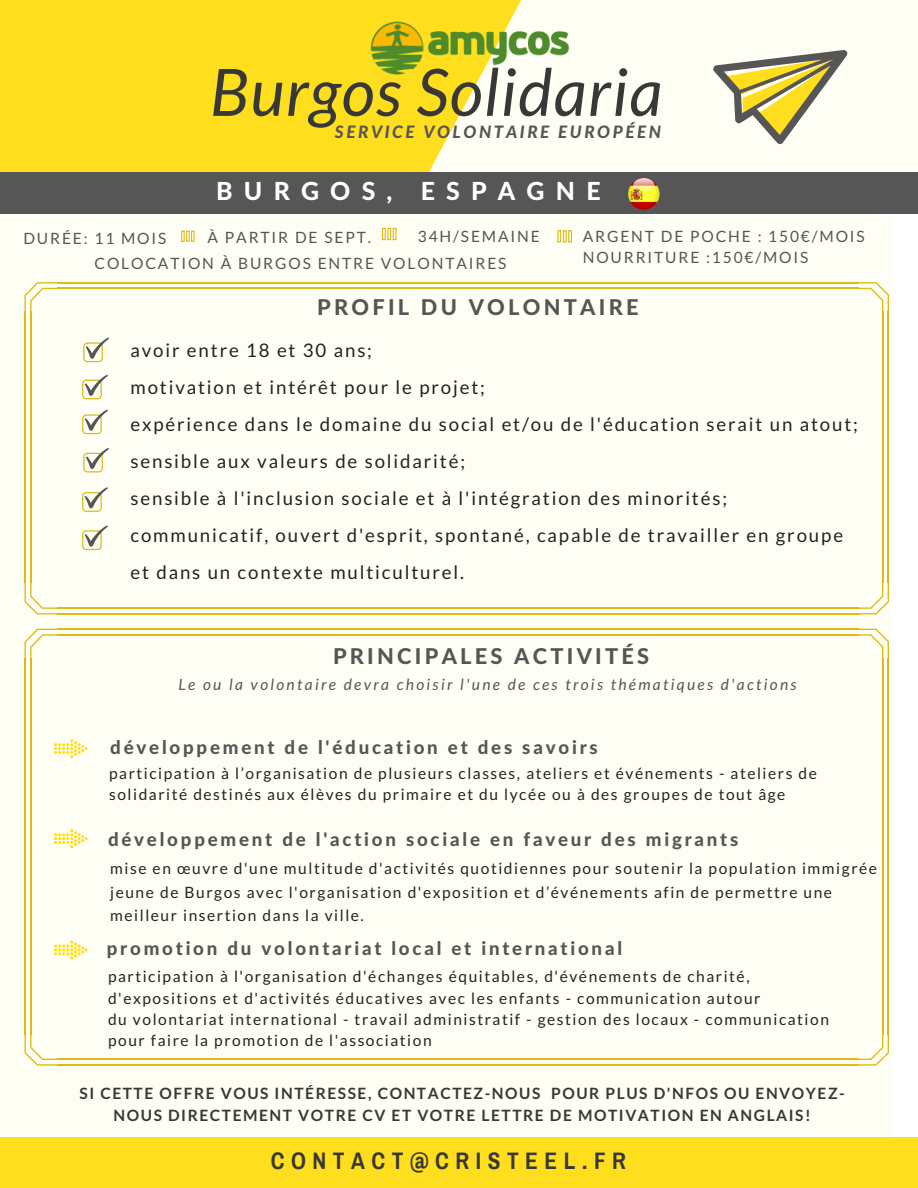
<style>
.page{position:relative;width:918px;height:1188px;background:#fff}
.page>*{position:absolute;margin:0;border:0;box-sizing:border-box;transform-origin:0 0}
.t1{font:italic 65.4px "Lato";letter-spacing:.02em;color:#383838}
.t2{font:800 24.9px "Lato Latin";letter-spacing:.45em;color:#fff}
.t3{font:700 23.4px "Archivo Narrow";letter-spacing:.28em;color:#383838}
.t4{font:800 21.75px "Lato Latin";letter-spacing:.15em;color:#565656}
.t5{font:18.75px/37.2px "Lato";letter-spacing:.1em;color:#222}
.t6{font:800 18.75px "Lato Latin";letter-spacing:.15em;color:#565656}
.t7{font:italic 800 17.1px "Lato";letter-spacing:.15em;color:#565656}
.t8{font:15.6px/21.3px "Lato";letter-spacing:.1em;color:#222}
.t9{font:700 15.6px/21.3px "Lato";letter-spacing:.1em;color:#383838;text-align:center}
.t10{font:15.6px/21.3px "Lato";letter-spacing:.12em;color:#565656}
.t11{font:italic 15.6px "Lato";letter-spacing:.15em;color:#565656}
</style>
<div class="page">
<div style="left:0;top:86px;width:891px;height:1102px;background:#fffef5"></div>
<svg style="left:25px;top:629px;width:32px;height:29px"></svg>
<hr style="left:25px;top:658px;width:1px;height:376px;background:#dcbb16">
<hr style="left:30px;top:658px;width:2px;height:376px;background:#dcbb16">
<svg style="left:25px;top:1034px;width:33px;height:32px"></svg>
<hr style="left:57px;top:1064px;width:802px;height:2px;background:#dcbb16">
<hr style="left:57px;top:1059px;width:802px;height:1px;background:#dcbb16">
<svg style="left:858px;top:1034px;width:31px;height:32px"></svg>
<hr style="left:888px;top:658px;width:1px;height:376px;background:#dcbb16">
<hr style="left:882px;top:658px;width:1px;height:376px;background:#dcbb16">
<svg style="left:859px;top:629px;width:30px;height:30px"></svg>
<hr style="left:57px;top:629px;width:802px;height:1px;background:#dcbb16">
<hr style="left:57px;top:634px;width:802px;height:2px;background:#dcbb16">
<div style="left:0;top:1137px;width:918px;height:51px;background:#ffde1d"></div>
<div style="left:0;top:0;width:402px;height:172px;background:#ffde1d"></div>
<svg style="left:402px;top:0;width:120px;height:172px"></svg>
<div style="left:0;top:172px;width:918px;height:42px;background:#565656"></div>
<img style="left:628px;top:178px;width:32px;height:32px">
<img style="left:370px;top:8px;width:200px;height:79px">
<svg style="left:181px;top:231px;width:14px;height:11px"></svg>
<svg style="left:382px;top:228px;width:15px;height:12px"></svg>
<svg style="left:557px;top:230px;width:15px;height:12px"></svg>
<svg style="left:25px;top:282px;width:33px;height:29px"></svg>
<hr style="left:25px;top:311px;width:1px;height:272px;background:#dcbb16">
<hr style="left:30px;top:311px;width:2px;height:272px;background:#dcbb16">
<svg style="left:25px;top:583px;width:32px;height:31px"></svg>
<hr style="left:57px;top:613px;width:802px;height:1px;background:#dcbb16">
<hr style="left:57px;top:607px;width:802px;height:2px;background:#dcbb16">
<svg style="left:859px;top:582px;width:30px;height:32px"></svg>
<hr style="left:888px;top:311px;width:1px;height:272px;background:#dcbb16">
<hr style="left:882px;top:311px;width:1px;height:272px;background:#dcbb16">
<svg style="left:858px;top:282px;width:31px;height:30px"></svg>
<hr style="left:57px;top:282px;width:802px;height:2px;background:#dcbb16">
<hr style="left:57px;top:288px;width:802px;height:1px;background:#dcbb16">
<svg style="left:82px;top:525px;width:26px;height:25px"></svg>
<svg style="left:82px;top:487px;width:26px;height:25px"></svg>
<svg style="left:83px;top:448px;width:26px;height:24px"></svg>
<svg style="left:82px;top:410px;width:26px;height:24px"></svg>
<svg style="left:82px;top:375px;width:26px;height:24px"></svg>
<svg style="left:83px;top:338px;width:26px;height:24px"></svg>
<svg style="left:54px;top:739px;width:34px;height:19px"></svg>
<svg style="left:54px;top:829px;width:34px;height:19px"></svg>
<svg style="left:54px;top:941px;width:34px;height:19px"></svg>
<svg style="left:713px;top:50px;width:135px;height:95px"></svg>
<h1 class="t1" style="left:210px;top:51px;width:454px">Burgos Solidaria</h1>
<p class="t7" style="left:335px;top:121px;width:328px">SERVICE VOLONTAIRE EUROPÉEN</p>
<h2 class="t2" style="left:216px;top:176px;width:386px">BURGOS, ESPAGNE</h2>
<p class="t10" style="left:208px;top:226px;width:165px">À PARTIR DE SEPT.</p>
<p class="t10" style="left:418px;top:225px;width:123px">34H/SEMAINE</p>
<p class="t10" style="left:23px;top:227px;width:145px">DURÉE: 11 MOIS</p>
<p class="t10" style="left:583px;top:225px;width:284px">ARGENT DE POCHE : 150€/MOIS<br>NOURRITURE :150€/MOIS</p>
<h3 class="t4" style="left:317px;top:294px;width:323px">PROFIL DU VOLONTAIRE</h3>
<p class="t5" style="left:130px;top:331px;width:729px">avoir entre 18 et 30 ans;<br>motivation et intérêt pour le projet;<br>expérience dans le domaine du social et/ou de l'éducation serait un atout; sensible aux valeurs de solidarité;<br>sensible à l'inclusion sociale et à l'intégration des minorités; communicatif, ouvert d'esprit, spontané, capable de travailler en groupe et dans un contexte multiculturel.</p>
<p class="t10" style="left:94px;top:252px;width:413px">COLOCATION À BURGOS ENTRE VOLONTAIRES</p>
<h3 class="t4" style="left:333px;top:642px;width:318px">PRINCIPALES ACTIVITÉS</h3>
<p class="t11" style="left:179px;top:674px;width:620px">Le ou la volontaire devra choisir l'une de ces trois thématiques d'actions</p>
<p class="t6" style="left:110px;top:735px;width:489px">développement de l'éducation et des savoirs</p>
<p class="t8" style="left:109px;top:762px;width:709px">participation à l’organisation de plusieurs classes, ateliers et événements - ateliers de solidarité destinés aux élèves du primaire et du lycée ou à des groupes de tout âge</p>
<p class="t6" style="left:108px;top:827px;width:632px">développement de l'action sociale en faveur des migrants</p>
<p class="t8" style="left:110px;top:856px;width:768px;line-height:23.7px">mise en œuvre d'une multitude d'activités quotidiennes pour soutenir la population immigrée jeune de Burgos avec l'organisation d'exposition et d’événements afin de permettre une meilleur insertion dans la ville.</p>
<p class="t6" style="left:107px;top:937px;width:517px">promotion du volontariat local et international</p>
<p class="t8" style="left:108px;top:965px;width:723px">participation à l'organisation d'échanges équitables, d'événements de charité, d'expositions et d'activités éducatives avec les enfants - communication autour<br>du volontariat international - travail administratif - gestion des locaux - communication pour faire la promotion de l'association</p>
<p class="t9" style="left:80px;top:1082px;width:767px">SI CETTE OFFRE VOUS INTÉRESSE, CONTACTEZ-NOUS POUR PLUS D'NFOS OU ENVOYEZ-<br>NOUS DIRECTEMENT VOTRE CV ET VOTRE LETTRE DE MOTIVATION EN ANGLAIS!</p>
<h3 class="t3" style="left:271px;top:1148px;width:357px">CONTACT@CRISTEEL.FR</h3>
</div>
